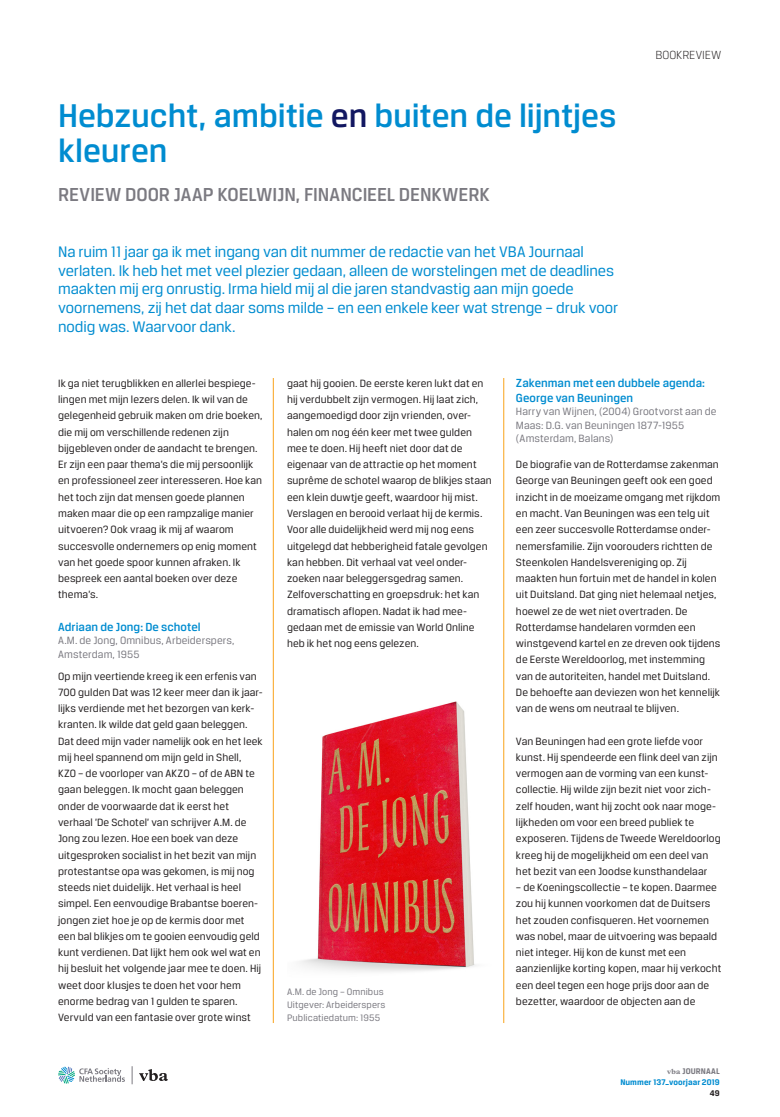
<style>
.page{position:relative;width:780px;height:1117px;background:#fff}
.page>*{position:absolute;margin:0;border:0;box-sizing:border-box;transform-origin:0 0}
.Titel_groot_met_chap{font:500 35px/35px "CFA Breuer Text";color:#008cd0}
.Chapeau_onder_titel{font:500 20px "CFA Breuer Text";letter-spacing:-.005em;color:#7b7a81}
.INTRO_3kolommen{font:16.25px/18.8px "CFA Breuer Text";letter-spacing:-.01em;color:#008cd0}
.Tussenkop_Schreefloo{font:500 12.5px/15px "CFA Breuer Text";color:#008cd0}
.kopregel{font:300 12.5px "CFA Breuer Text";color:#231f20}
.Plat_schreefloos{font:11.25px/16.2px "CFA Breuer Text";letter-spacing:.005em;color:#231f20}
.Kopje_auteur_licht_g{font:11.25px/13.5px "CFA Breuer Text";letter-spacing:.005em;color:#7b7a81}
.Gegevens_bookreview{font:10px "CFA Breuer Text";letter-spacing:.01em;color:#7b7a81}
.t1{font:700 8.75px/11.2px "CFA Breuer Text";letter-spacing:.01em;color:#008cd0;text-align:right}
.t2{font:700 8.75px "CFA Breuer Text";color:#231f20}
.s1{color:#121761}
.s2{font-family:"Plantin";font-size:7.5px;color:#7b7a81}
.s3{color:#7b7a81}
</style>
<div class="page">
<svg style="left:58px;top:1066px;width:67px;height:17px"></svg>
<svg style="left:132px;top:1066px;width:1px;height:17px"></svg>
<svg style="left:139px;top:1069px;width:29px;height:11px"></svg>
<hr style="left:503px;top:378px;width:1px;height:644px;background:#f9a31b">
<hr style="left:273px;top:378px;width:1px;height:644px;background:#f9a31b">
<img style="left:300px;top:701px;width:176px;height:271px">
<p class="Titel_groot_met_chap" style="left:58px;top:97px;width:559px">Hebzucht, ambitie <span class="s1">en</span> buiten de lijntjes kleuren</p>
<p class="Chapeau_onder_titel" style="left:58px;top:183px;width:433px">REVIEW DOOR JAAP KOELWIJN, FINANCIEEL DENKWERK</p>
<p class="INTRO_3kolommen" style="left:58px;top:242px;width:561px">Na ruim 11 jaar ga ik met ingang van dit nummer de redactie van het VBA Journaal verlaten. Ik heb het met veel plezier gedaan, alleen de worstelingen met de deadlines maakten mij erg onrustig. Irma hield mij al die jaren standvastig aan mijn goede voornemens, zij het dat daar soms milde – en een enkele keer wat strenge – druk voor nodig was. Waarvoor dank.</p>
<p class="kopregel" style="left:655px;top:48px;width:68px">BOOKREVIEW</p>
<p class="Plat_schreefloos" style="left:58px;top:375px;width:206px">Ik ga niet terugblikken en allerlei bespiege&shy;lingen met mijn lezers delen. Ik wil van de gelegenheid gebruik maken om drie boeken, die mij om verschillende redenen zijn bijgebleven onder de aandacht te brengen.<br>Er zijn een paar thema’s die mij persoonlijk en professioneel zeer interesseren. Hoe kan het toch zijn dat mensen goede plannen maken maar die op een rampzalige manier uitvoeren? Ook vraag ik mij af waarom succesvolle ondernemers op enig moment van het goede spoor kunnen afraken. Ik bespreek een aantal boeken over deze thema’s.</p>
<p class="Tussenkop_Schreefloo" style="left:58px;top:619px;width:144px">Adriaan de Jong: De schotel</p>
<p class="Kopje_auteur_licht_g" style="left:58px;top:633px;width:178px">A.M. de Jong, Omnibus, Arbeiderspers,<br>Amsterdam, 1955</p>
<p class="Plat_schreefloos" style="left:58px;top:667px;width:206px">Op mijn veertiende kreeg ik een erfenis van 700 gulden Dat was 12 keer meer dan ik jaar&shy;lijks verdiende met het bezorgen van kerk&shy;kranten. Ik wilde dat geld gaan beleggen.<br>Dat deed mijn vader namelijk ook en het leek mij heel spannend om mijn geld in Shell,<br>KZO – de voorloper van AKZO – of de ABN te gaan beleggen. Ik mocht gaan beleggen onder de voorwaarde dat ik eerst het verhaal ’De Schotel’ van schrijver A.M. de Jong zou lezen. Hoe een boek van deze uitgesproken socialist in het bezit van mijn protestantse opa was gekomen, is mij nog steeds niet duidelijk. Het verhaal is heel simpel. Een eenvoudige Brabantse boeren&shy;jongen ziet hoe je op de kermis door met een bal blikjes om te gooien eenvoudig geld kunt verdienen. Dat lijkt hem ook wel wat en hij besluit het volgende jaar mee te doen. Hij weet door klusjes te doen het voor hem enorme bedrag van 1 gulden te sparen.<br>Vervuld van een fantasie over grote winst</p>
<p class="Plat_schreefloos" style="left:287px;top:375px;width:206px">gaat hij gooien. De eerste keren lukt dat en hij verdubbelt zijn vermogen. Hij laat zich, aangemoedigd door zijn vrienden, over&shy;halen om nog één keer met twee gulden mee te doen. Hij heeft niet door dat de eigenaar van de attractie op het moment suprême de schotel waarop de blikjes staan een klein duwtje geeft, waardoor hij mist.<br>Verslagen en berooid verlaat hij de kermis.<br>Voor alle duidelijkheid werd mij nog eens uitgelegd dat hebberigheid fatale gevolgen kan hebben. Dit verhaal vat veel onder&shy;zoeken naar beleggersgedrag samen.<br>Zelfoverschatting en groepsdruk: het kan dramatisch aflopen. Nadat ik had mee&shy;gedaan met de emissie van World Online heb ik het nog eens gelezen.</p>
<p class="Tussenkop_Schreefloo" style="left:516px;top:375px;width:190px">Zakenman met een dubbele agenda:<br>George van Beuningen</p>
<p class="Kopje_auteur_licht_g" style="left:516px;top:405px;width:202px">Harry van Wijnen, (2004) Grootvorst aan de<br>Maas: D.G. van Beuningen 1877-1955 (Amsterdam, Balans)</p>
<p class="Plat_schreefloos" style="left:516px;top:456px;width:206px">De biografie van de Rotterdamse zakenman George van Beuningen geeft ook een goed inzicht in de moeizame omgang met rijkdom en macht. Van Beuningen was een telg uit een zeer succesvolle Rotterdamse onder&shy;nemersfamilie. Zijn voorouders richtten de Steenkolen Handelsvereniging op. Zij maakten hun fortuin met de handel in kolen uit Duitsland. Dat ging niet helemaal netjes, hoewel ze de wet niet overtraden. De Rotterdamse handelaren vormden een winstgevend kartel en ze dreven ook tijdens de Eerste Wereldoorlog, met instemming van de autoriteiten, handel met Duitsland.<br>De behoefte aan deviezen won het kennelijk van de wens om neutraal te blijven.</p>
<p class="Plat_schreefloos" style="left:516px;top:732px;width:206px">Van Beuningen had een grote liefde voor kunst. Hij spendeerde een flink deel van zijn vermogen aan de vorming van een kunst&shy;collectie. Hij wilde zijn bezit niet voor zich&shy;zelf houden, want hij zocht ook naar moge&shy;lijkheden om voor een breed publiek te exposeren. Tijdens de Tweede Wereldoorlog kreeg hij de mogelijkheid om een deel van het bezit van een Joodse kunsthandelaar</p>
<p class="Plat_schreefloos" style="left:516px;top:878px;width:207px">– de Koeningscollectie – te kopen. Daarmee zou hij kunnen voorkomen dat de Duitsers het zouden confisqueren. Het voornemen was nobel, maar de uitvoering was bepaald niet integer. Hij kon de kunst met een aanzienlijke korting kopen, maar hij verkocht een deel tegen een hoge prijs door aan de bezetter, waardoor de objecten aan de</p>
<p class="Gegevens_bookreview" style="left:287px;top:985px;width:98px">A.M. de Jong – Omnibus</p>
<p class="Gegevens_bookreview" style="left:287px;top:998px;width:100px">Uitgever: Arbeiderspers</p>
<p class="Gegevens_bookreview" style="left:287px;top:1012px;width:95px">Publicatiedatum: 1955</p>
<p class="t1" style="left:620px;top:1064px;width:101px"><span class="s2">vba</span> <span class="s3">JOURNAAL<br></span>Nummer 137_voorjaar 2019</p>
<p class="t2" style="left:709px;top:1088px;width:11px">49</p>
</div>
